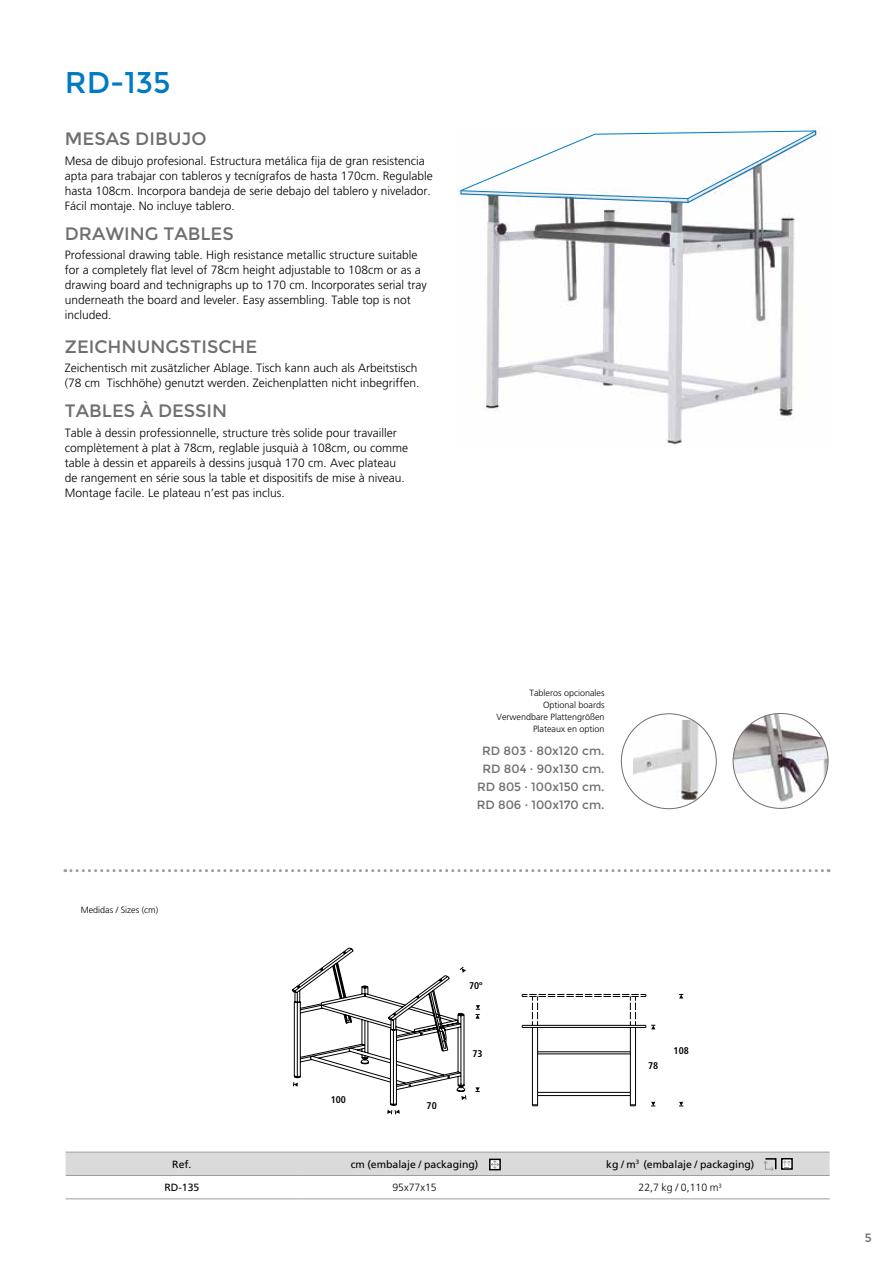
<style>
.page{position:relative;width:893px;height:1263px;background:#fff}
.page>*{position:absolute;margin:0;border:0;box-sizing:border-box;transform-origin:0 0}
.t1{font:30px "Montserrat";color:#007ac2}
.t2{font:18px "Montserrat";color:#706f6f}
.t3{font:300 12px/15px "Frutiger";color:#000}
.t4{font:12px/18px "Montserrat";color:#706f6f;text-align:center}
.t5{font:10.5px "Frutiger";color:#000}
.t6{font:300 10.5px "Frutiger";color:#000}
.t7{font:700 condensed 9.75px "Frutiger";color:#000}
.t8{font:300 9px/12px "Frutiger";color:#000;text-align:right}
</style>
<div class="page">
<img style="left:459px;top:130px;width:361px;height:315px">
<svg style="left:460px;top:130px;width:356px;height:73px"></svg>
<svg style="left:475px;top:1087px;width:5px;height:5px"></svg>
<svg style="left:475px;top:1005px;width:5px;height:14px"></svg>
<svg style="left:292px;top:947px;width:175px;height:168px"></svg>
<svg style="left:651px;top:1102px;width:4px;height:5px"></svg>
<svg style="left:679px;top:1102px;width:4px;height:5px"></svg>
<svg style="left:679px;top:994px;width:4px;height:4px"></svg>
<hr style="left:532px;top:1027px;width:1px;height:79px;background:#000">
<hr style="left:635px;top:1027px;width:1px;height:79px;background:#000">
<hr style="left:537px;top:1027px;width:1px;height:79px;background:#000">
<hr style="left:630px;top:1027px;width:1px;height:79px;background:#000">
<hr style="left:538px;top:1054px;width:92px;height:1px;background:#000">
<hr style="left:538px;top:1051px;width:92px;height:1px;background:#000">
<hr style="left:538px;top:1095px;width:92px;height:1px;background:#000">
<hr style="left:538px;top:1092px;width:92px;height:1px;background:#000">
<svg style="left:522px;top:994px;width:133px;height:35px"></svg>
<svg style="left:65px;top:869px;width:764px;height:3px"></svg>
<img style="left:633px;top:720px;width:72px;height:82px">
<img style="left:733px;top:713px;width:95px;height:95px;border-radius:47px">
<svg style="left:66px;top:1152px;width:764px;height:47px"></svg>
<h1 class="t1" style="left:65px;top:65px;width:107px">RD-135</h1>
<h2 class="t2" style="left:65px;top:128px;width:143px">MESAS DIBUJO</h2>
<p class="t3" style="left:65px;top:153px;width:370px">Mesa de dibujo profesional. Estructura metálica fija de gran resistencia apta para trabajar con tableros y tecnígrafos de hasta 170cm. Regulable hasta 108cm. Incorpora bandeja de serie debajo del tablero y nivelador.<br>Fácil montaje. No incluye tablero.</p>
<h2 class="t2" style="left:65px;top:223px;width:170px">DRAWING TABLES</h2>
<p class="t3" style="left:65px;top:247px;width:364px">Professional drawing table. High resistance metallic structure suitable for a completely flat level of 78cm height adjustable to 108cm or as a drawing board and technigraphs up to 170 cm. Incorporates serial tray underneath the board and leveler. Easy assembling. Table top is not included.</p>
<h2 class="t2" style="left:65px;top:336px;width:194px">ZEICHNUNGSTISCHE</h2>
<p class="t3" style="left:65px;top:361px;width:356px">Zeichentisch mit zusätzlicher Ablage. Tisch kann auch als Arbeitstisch (78 cm Tischhöhe) genutzt werden. Zeichenplatten nicht inbegriffen.</p>
<h2 class="t2" style="left:65px;top:401px;width:164px">TABLES À DESSIN</h2>
<p class="t3" style="left:65px;top:425px;width:345px">Table à dessin professionnelle, structure très solide pour travailler complètement à plat à 78cm, reglable jusquià à 108cm, ou comme table à dessin et appareils à dessins jusquà 170 cm. Avec plateau de rangement en série sous la table et dispositifs de mise à niveau.<br>Montage facile. Le plateau n’est pas inclus.</p>
<p class="t8" style="left:81px;top:904px;width:79px">Medidas / Sizes (cm)</p>
<p class="t7" style="left:331px;top:1093px;width:17px">100</p>
<p class="t8" style="left:497px;top:687px;width:110px">Tableros opcionales<br>Optional boards<br>Verwendbare Plattengrößen<br>Plateaux en option</p>
<p class="t4" style="left:477px;top:742px;width:129px">RD 803 · 80x120 cm.<br>RD 804 · 90x130 cm.<br>RD 805 · 100x150 cm.<br>RD 806 · 100x170 cm.</p>
<p class="t7" style="left:427px;top:1100px;width:12px">70</p>
<p class="t7" style="left:469px;top:980px;width:15px">70º</p>
<p class="t7" style="left:472px;top:1047px;width:12px">73</p>
<p class="t7" style="left:648px;top:1060px;width:12px">78</p>
<p class="t7" style="left:674px;top:1045px;width:17px">108</p>
<p class="t5" style="left:172px;top:1158px;width:21px">Ref.</p>
<p class="t5" style="left:351px;top:1158px;width:129px">cm (embalaje / packaging)</p>
<p class="t5" style="left:606px;top:1158px;width:150px">kg / m<sup>3</sup> (embalaje / packaging)</p>
<p class="t5" style="left:164px;top:1181px;width:37px">RD-135</p>
<p class="t6" style="left:392px;top:1181px;width:46px">95x77x15</p>
<p class="t6" style="left:639px;top:1181px;width:85px">22,7 kg / 0,110 m<sup>3</sup></p>
<p class="t4" style="left:865px;top:1229px;width:8px">5</p>
</div>
